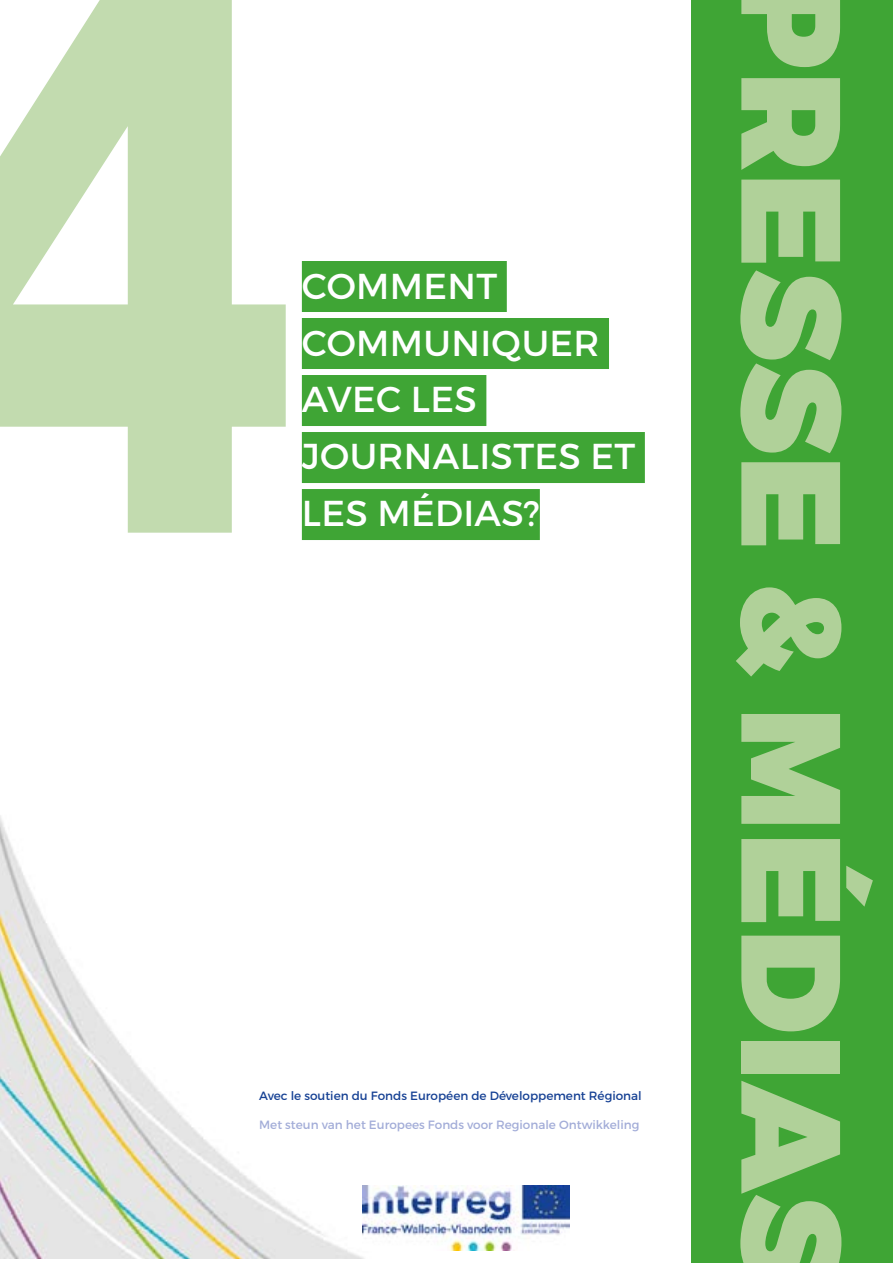
<style>
.page{position:relative;width:893px;height:1263px;background:#fff}
.page>*{position:absolute;margin:0;border:0;box-sizing:border-box;transform-origin:0 0}
.t1{font:900 792px "Arial";color:#c2dbaf;scale:.76 1}
.t2{font:900 140.7px "Montserrat";letter-spacing:.01em;color:#b0d199}
.t3{font:36px/57px "Montserrat";letter-spacing:.01em;color:#fff}
.t4{font:12px "Montserrat";color:#a3add8}
.t5{font:12px "Montserrat";color:#164194}
</style>
<div class="page">
<div style="left:692px;top:0;width:201px;height:1263px;background:#3fa535"></div>
<div style="left:302px;top:261px;width:205px;height:51px;background:#3fa535"></div>
<div style="left:302px;top:318px;width:307px;height:51px;background:#3fa535"></div>
<div style="left:302px;top:375px;width:184px;height:51px;background:#3fa535"></div>
<div style="left:302px;top:432px;width:343px;height:51px;background:#3fa535"></div>
<div style="left:302px;top:489px;width:238px;height:51px;background:#3fa535"></div>
<img style="left:1px;top:818px;width:363px;height:441px">
<img style="left:363px;top:1185px;width:207px;height:65px">
<h1 class="t1" style="left:-102px;top:-325px;width:528px">4</h1>
<h3 class="t3" style="left:302px;top:257px;width:335px">COMMENT<br>COMMUNIQUER<br>AVEC LES<br>JOURNALISTES ET<br>LES MÉDIAS?</h3>
<p class="t5" style="left:259px;top:1088px;width:384px">Avec le soutien du Fonds Européen de Développement Régional</p>
<p class="t4" style="left:259px;top:1117px;width:382px">Met steun van het Europees Fonds voor Regionale Ontwikkeling</p>
<h2 class="t2" style="left:879px;top:-25px;width:1312px;rotate:90deg">PRESSE &amp; MÉDIAS</h2>
</div>
